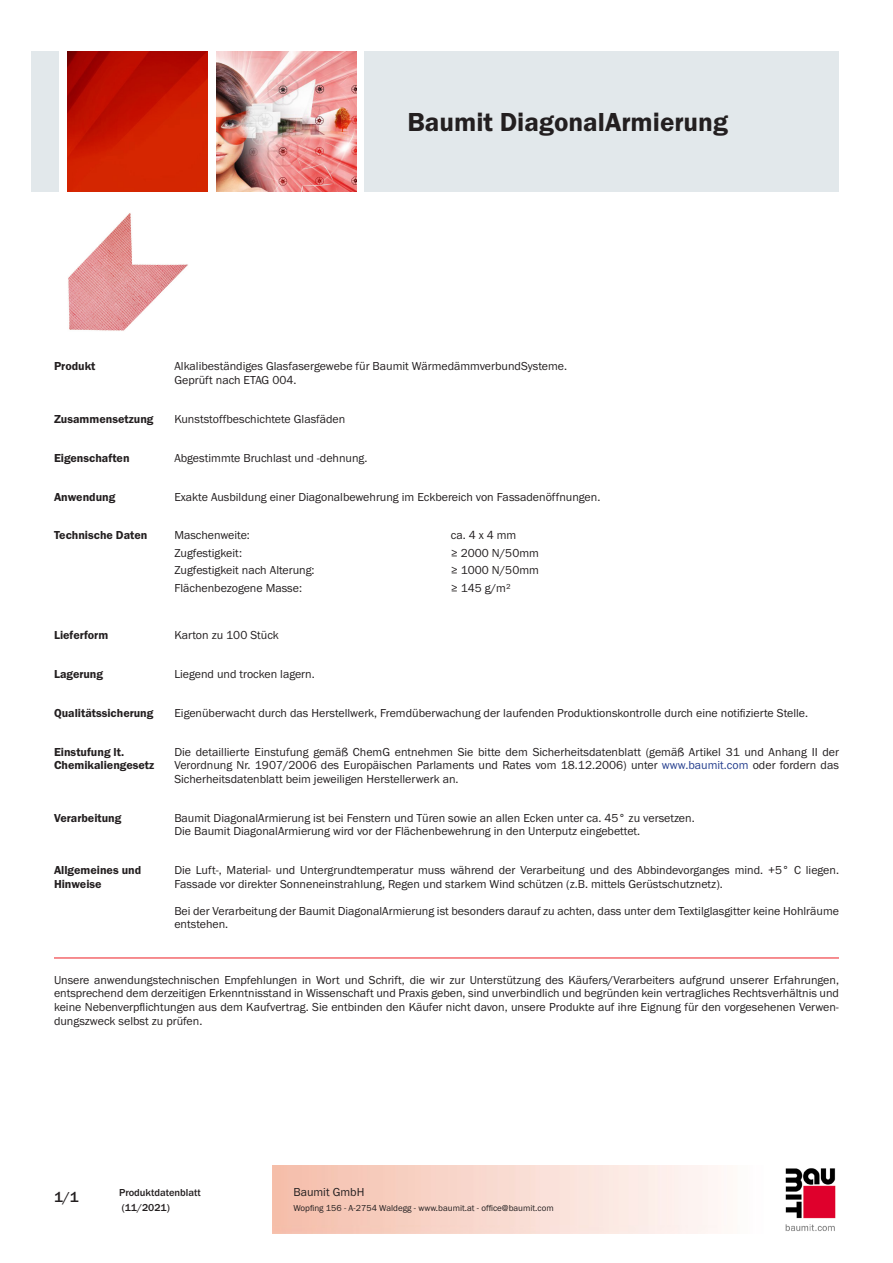
<style>
.page{position:relative;width:893px;height:1263px;background:#fff}
.page>*{position:absolute;margin:0;border:0;box-sizing:border-box;transform-origin:0 0}
.PDS_Produktname{font:27px "BM Franklin Gothic URW Dem";color:#231f20}
.t1{font:500 15px "BM Franklin Gothic URW";color:#231f20}
.PDS_Standard{font:12px/13.5px "BM Franklin Gothic URW Boo";color:#231f20;text-align:justify}
.PDS_Header{font:12px/13.5px "BM Franklin Gothic URW Dem";color:#231f20}
.PDS_Standard_linksbü{font:12px "BM Franklin Gothic URW Boo";color:#231f20}
.t2{font:500 10.5px/15px "BM Franklin Gothic URW";color:#231f20}
.t3{font:9px "BM Franklin Gothic URW Boo";color:#231f20}
.s1{color:#253f8e}
</style>
<div class="page">
<img style="left:785px;top:1168px;width:51px;height:63px">
<div style="left:32px;top:51px;width:27px;height:140px;background:#e2e8eb"></div>
<img style="left:68px;top:52px;width:140px;height:139px">
<img style="left:216px;top:51px;width:141px;height:140px">
<div style="left:365px;top:51px;width:474px;height:140px;background:#e2e8eb"></div>
<img style="left:68px;top:213px;width:120px;height:118px">
<hr style="left:54px;top:957px;width:785px;height:1px;background:#ee1d23">
<p class="PDS_Produktname" style="left:407px;top:106px;width:322px">Baumit DiagonalArmierung</p>
<p class="PDS_Header" style="left:54px;top:360px;width:43px">Produkt</p>
<p class="PDS_Standard" style="left:174px;top:360px;width:394px">Alkalibeständiges Glasfasergewebe für Baumit WärmedämmverbundSysteme.</p>
<p class="PDS_Standard" style="left:174px;top:373px;width:124px">Geprüft nach ETAG 004.</p>
<p class="PDS_Header" style="left:54px;top:412px;width:101px">Zusammensetzung</p>
<p class="PDS_Standard" style="left:174px;top:412px;width:173px">Kunststoffbeschichtete Glasfäden</p>
<p class="PDS_Header" style="left:54px;top:451px;width:77px">Eigenschaften</p>
<p class="PDS_Standard" style="left:174px;top:451px;width:195px">Abgestimmte Bruchlast und -dehnung.</p>
<p class="PDS_Header" style="left:54px;top:490px;width:63px">Anwendung</p>
<p class="PDS_Standard" style="left:174px;top:490px;width:427px">Exakte Ausbildung einer Diagonalbewehrung im Eckbereich von Fassadenöffnungen.</p>
<p class="PDS_Header" style="left:54px;top:529px;width:95px">Technische Daten</p>
<p class="PDS_Standard_linksbü" style="left:174px;top:528px;width:77px">Maschenweite:</p>
<p class="PDS_Standard_linksbü" style="left:451px;top:528px;width:67px">ca. 4 x 4 mm</p>
<p class="PDS_Standard_linksbü" style="left:174px;top:545px;width:69px">Zugfestigkeit:</p>
<p class="PDS_Standard_linksbü" style="left:451px;top:545px;width:90px">≥ 2000 N/50mm</p>
<p class="PDS_Standard_linksbü" style="left:174px;top:563px;width:142px">Zugfestigkeit nach Alterung:</p>
<p class="PDS_Standard_linksbü" style="left:451px;top:563px;width:90px">≥ 1000 N/50mm</p>
<p class="PDS_Standard_linksbü" style="left:174px;top:580px;width:129px">Flächenbezogene Masse:</p>
<p class="PDS_Standard_linksbü" style="left:451px;top:580px;width:61px">≥ 145 g/m²</p>
<p class="PDS_Header" style="left:54px;top:629px;width:56px">Lieferform</p>
<p class="PDS_Standard" style="left:174px;top:629px;width:106px">Karton zu 100 Stück</p>
<p class="PDS_Header" style="left:54px;top:667px;width:51px">Lagerung</p>
<p class="PDS_Standard" style="left:174px;top:667px;width:142px">Liegend und trocken lagern.</p>
<p class="PDS_Header" style="left:54px;top:706px;width:101px">Qualitätssicherung</p>
<p class="PDS_Standard" style="left:174px;top:706px;width:635px">Eigenüberwacht durch das Herstellwerk, Fremdüberwachung der laufenden Produktionskontrolle durch eine notifizierte Stelle.</p>
<p class="PDS_Header" style="left:54px;top:745px;width:102px">Einstufung lt.<br>Chemikaliengesetz</p>
<p class="PDS_Standard" style="left:174px;top:745px;width:666px">Die detaillierte Einstufung gemäß ChemG entnehmen Sie bitte dem Sicherheitsdatenblatt (gemäß Artikel 31 und Anhang II der Verordnung Nr. 1907/2006 des Europäischen Parlaments und Rates vom 18.12.2006) unter <span class="s1">www.baumit.com</span> oder fordern das Sicherheitsdatenblatt beim jeweiligen Herstellerwerk an.</p>
<p class="PDS_Header" style="left:54px;top:811px;width:69px">Verarbeitung</p>
<p class="PDS_Standard" style="left:174px;top:811px;width:522px">Baumit DiagonalArmierung ist bei Fenstern und Türen sowie an allen Ecken unter ca. 45° zu versetzen.</p>
<p class="PDS_Standard" style="left:174px;top:824px;width:467px">Die Baumit DiagonalArmierung wird vor der Flächenbewehrung in den Unterputz eingebettet.</p>
<p class="PDS_Header" style="left:54px;top:863px;width:89px">Allgemeines und<br>Hinweise</p>
<p class="PDS_Standard" style="left:174px;top:863px;width:666px">Die Luft-, Material- und Untergrundtemperatur muss während der Verarbeitung und des Abbindevorganges mind. +5° C liegen.<br>Fassade vor direkter Sonneneinstrahlung, Regen und starkem Wind schützen (z.B. mittels Gerüstschutznetz).</p>
<p class="PDS_Standard" style="left:174px;top:904px;width:666px">Bei der Verarbeitung der Baumit DiagonalArmierung ist besonders darauf zu achten, dass unter dem Textilglasgitter keine Hohlräume entstehen.</p>
<p class="PDS_Standard" style="left:54px;top:973px;width:786px">Unsere anwendungstechnischen Empfehlungen in Wort und Schrift, die wir zur Unterstützung des Käufers/Verarbeiters aufgrund unserer Erfahrungen, entsprechend dem derzeitigen Erkenntnisstand in Wissenschaft und Praxis geben, sind unverbindlich und begründen kein vertragliches Rechtsverhältnis und keine Nebenverpflichtungen aus dem Kaufvertrag. Sie entbinden den Käufer nicht davon, unsere Produkte auf ihre Eignung für den vorgesehenen Verwen&shy;dungszweck selbst zu prüfen.</p>
<p class="t1" style="left:54px;top:1188px;width:26px">1/1</p>
<p class="t2" style="left:119px;top:1185px;width:83px">Produktdatenblatt (11/2021)</p>
<p class="PDS_Standard" style="left:293px;top:1185px;width:73px">Baumit GmbH</p>
<p class="t3" style="left:293px;top:1202px;width:262px">Wopfing 156 - A-2754 Waldegg - www.baumit.at - office@baumit.com</p>
</div>
